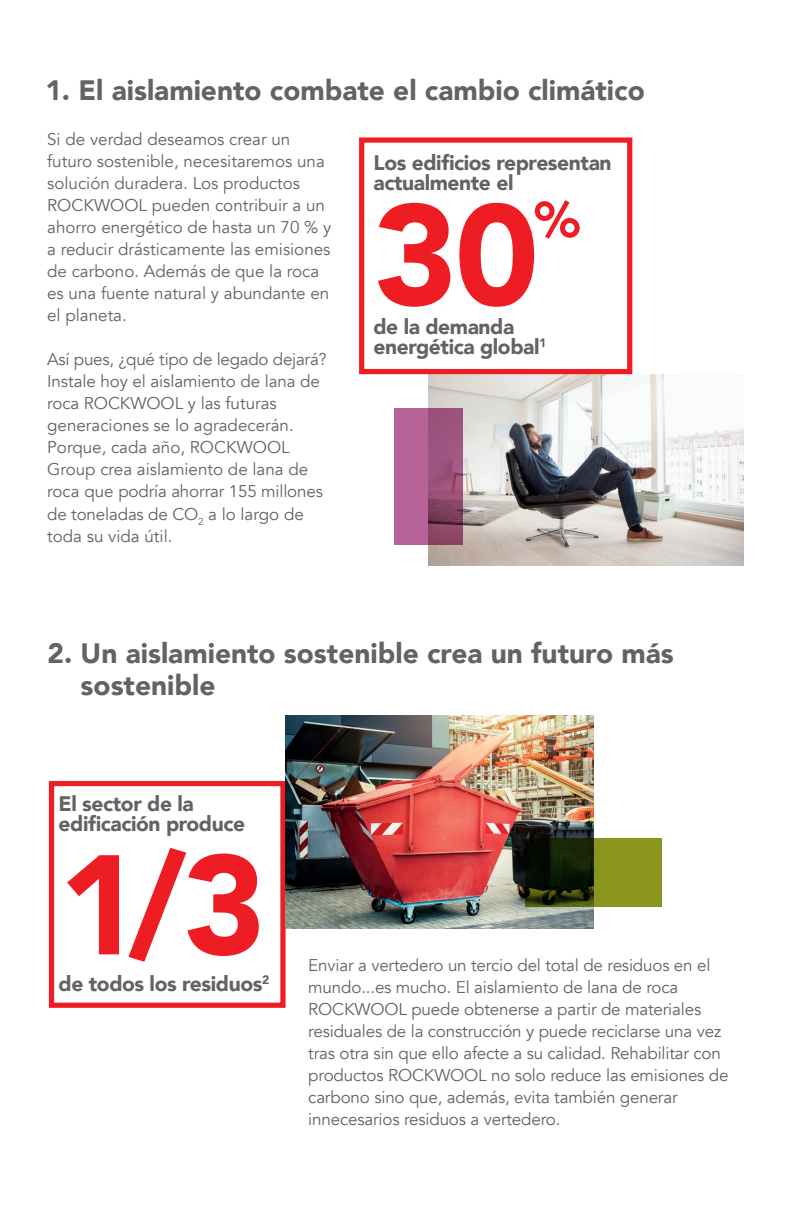
<style>
.page{position:relative;width:791px;height:1225px;background:#fff}
.page>*{position:absolute;margin:0;border:0;box-sizing:border-box;transform-origin:0 0}
.t1{font:900 142px "Avenir";color:#ee1d23}
.t2{font:900 140px "Avenir";color:#ee1d23}
.t3{font:900 50px "Avenir";color:#ee1d23}
.t4{font:900 28px/32px "Avenir";color:#636366}
.t5{font:900 21px/20px "Avenir";letter-spacing:-.02em;color:#636366}
.t6{font:17px/22px "Avenir";letter-spacing:-.01em;color:#636366}
</style>
<div class="page">
<div style="left:49px;top:781px;width:237px;height:226px;border:5px solid #ee1d23"></div>
<img style="left:428px;top:374px;width:315px;height:192px">
<svg style="left:394px;top:408px;width:68px;height:136px;background:#a45884"></svg>
<div style="left:359px;top:137px;width:273px;height:237px;border:5px solid #ee1d23"></div>
<img style="left:285px;top:715px;width:308px;height:213px">
<svg style="left:525px;top:838px;width:136px;height:68px;background:#4d5811"></svg>
<h3 class="t4" style="left:45px;top:74px;width:601px">1. El aislamiento combate el cambio climático</h3>
<p class="t6" style="left:47px;top:129px;width:286px">Si de verdad deseamos crear un futuro sostenible, necesitaremos una solución duradera. Los productos<br>ROCKWOOL pueden contribuir a un ahorro energético de hasta un 70 % y a reducir drásticamente las emisiones de carbono. Además de que la roca es una fuente natural y abundante en el planeta.</p>
<p class="t6" style="left:47px;top:349px;width:281px">Así pues, ¿qué tipo de legado dejará?<br>Instale hoy el aislamiento de lana de roca ROCKWOOL y las futuras generaciones se lo agradecerán.<br>Porque, cada año, ROCKWOOL<br>Group crea aislamiento de lana de roca que podría ahorrar 155 millones de toneladas de CO<sub>2</sub> a lo largo de toda su vida útil.</p>
<p class="t5" style="left:373px;top:152px;width:240px">Los edificios representan actualmente el</p>
<h3 class="t3" style="left:534px;top:177px;width:47px">%</h3>
<h1 class="t1" style="left:373px;top:134px;width:167px">30</h1>
<p class="t5" style="left:373px;top:316px;width:174px">de la demanda energética global<sup>1</sup></p>
<h3 class="t4" style="left:81px;top:636px;width:595px;text-indent:-33px">2. Un aislamiento sostenible crea un futuro más sostenible</h3>
<p class="t5" style="left:59px;top:793px;width:188px">El sector de la edificación produce</p>
<h2 class="t2" style="left:59px;top:785px;width:209px">1/3</h2>
<p class="t5" style="left:59px;top:972px;width:212px">de todos los residuos<sup>2</sup></p>
<p class="t6" style="left:308px;top:954px;width:422px">Enviar a vertedero un tercio del total de residuos en el mundo...es mucho. El aislamiento de lana de roca ROCKWOOL puede obtenerse a partir de materiales residuales de la construcción y puede reciclarse una vez tras otra sin que ello afecte a su calidad. Rehabilitar con productos ROCKWOOL no solo reduce las emisiones de carbono sino que, además, evita también generar innecesarios residuos a vertedero.</p>
</div>
